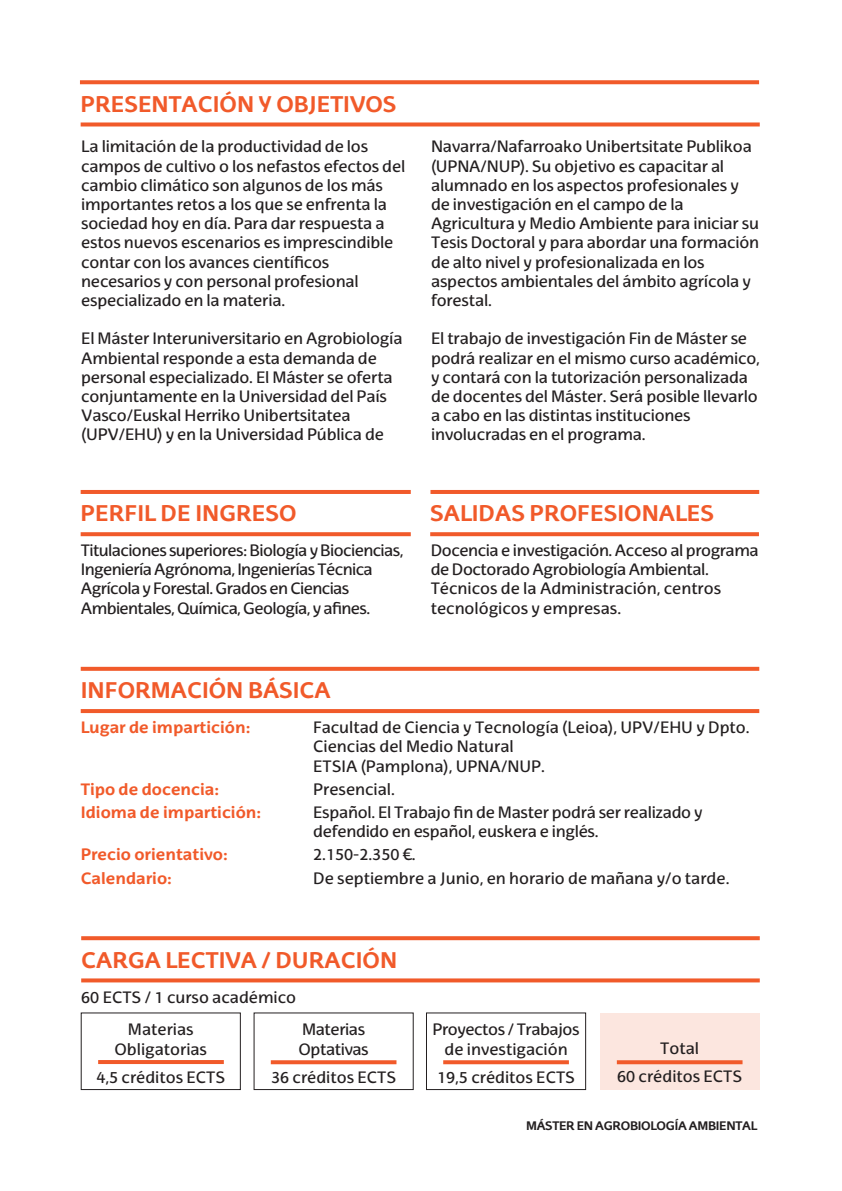
<style>
.page{position:relative;width:842px;height:1191px;background:#fff}
.page>*{position:absolute;margin:0;border:0;box-sizing:border-box;transform-origin:0 0}
.t1{font:700 22px "EHU Sans";color:#f15a2a}
.t2{font:16px/19.2px "EHU Sans";letter-spacing:-.01em;color:#231f20}
.t3{font:16px/19.2px "EHU Sans";letter-spacing:-.035em;color:#231f20}
.t4{font:700 16px "EHU Sans";color:#f15a2a}
.t5{font:700 12px "EHU Sans";letter-spacing:-.025em;color:#231f20}
</style>
<div class="page">
<svg style="left:81px;top:667px;width:678px;height:4px;background:#f16032"></svg>
<svg style="left:81px;top:709px;width:678px;height:4px;background:#f15c2d"></svg>
<svg style="left:81px;top:936px;width:679px;height:4px;background:#f16234"></svg>
<svg style="left:81px;top:978px;width:679px;height:4px;background:#f26c41"></svg>
<hr style="left:98px;top:1060px;width:126px;height:4px;background:#f15a2a">
<div style="left:81px;top:1012px;width:160px;height:78px;border:1px solid #231f20"></div>
<svg style="left:271px;top:1060px;width:125px;height:4px"></svg>
<div style="left:254px;top:1012px;width:160px;height:78px;border:1px solid #231f20"></div>
<svg style="left:443px;top:1060px;width:126px;height:4px"></svg>
<div style="left:426px;top:1012px;width:160px;height:78px;border:1px solid #231f20"></div>
<div style="left:600px;top:1013px;width:159px;height:76px;background:#fce6df"></div>
<svg style="left:617px;top:1060px;width:125px;height:4px"></svg>
<hr style="left:81px;top:490px;width:330px;height:4px;background:#f15a2a">
<svg style="left:81px;top:532px;width:330px;height:4px"></svg>
<hr style="left:430px;top:490px;width:329px;height:4px;background:#f15a2a">
<svg style="left:430px;top:532px;width:329px;height:4px"></svg>
<svg style="left:80px;top:80px;width:679px;height:4px;background:#f16437"></svg>
<svg style="left:81px;top:122px;width:679px;height:4px;background:#f26e44"></svg>
<h1 class="t1" style="left:81px;top:90px;width:317px">PRESENTACIÓN Y OBJETIVOS</h1>
<p class="t2" style="left:81px;top:137px;width:326px">La limitación de la productividad de los campos de cultivo o los nefastos efectos del cambio climático son algunos de los más importantes retos a los que se enfrenta la sociedad hoy en día. Para dar respuesta a estos nuevos escenarios es imprescindible contar con los avances científicos necesarios y con personal profesional especializado en la materia.</p>
<p class="t2" style="left:81px;top:329px;width:323px">El Máster Interuniversitario en Agrobiología Ambiental responde a esta demanda de personal especializado. El Máster se oferta conjuntamente en la Universidad del País Vasco/Euskal Herriko Unibertsitatea (UPV/EHU) y en la Universidad Pública de</p>
<h1 class="t1" style="left:81px;top:499px;width:217px">PERFIL DE INGRESO</h1>
<p class="t3" style="left:81px;top:540px;width:324px">Titulaciones superiores: Biología y Biociencias, Ingeniería Agrónoma, Ingenierías Técnica Agrícola y Forestal. Grados en Ciencias Ambientales, Química, Geología, y afines.</p>
<h1 class="t1" style="left:81px;top:676px;width:252px">INFORMACIÓN BÁSICA</h1>
<p class="t2" style="left:431px;top:137px;width:330px">Navarra/Nafarroako Unibertsitate Publikoa (UPNA/NUP). Su objetivo es capacitar al alumnado en los aspectos profesionales y de investigación en el campo de la Agricultura y Medio Ambiente para iniciar su Tesis Doctoral y para abordar una formación de alto nivel y profesionalizada en los aspectos ambientales del ámbito agrícola y forestal.</p>
<p class="t2" style="left:431px;top:329px;width:330px">El trabajo de investigación Fin de Máster se podrá realizar en el mismo curso académico, y contará con la tutorización personalizada de docentes del Máster. Será posible llevarlo a cabo en las distintas instituciones involucradas en el programa.</p>
<h1 class="t1" style="left:430px;top:499px;width:285px">SALIDAS PROFESIONALES</h1>
<p class="t2" style="left:431px;top:540px;width:329px">Docencia e investigación. Acceso al programa de Doctorado Agrobiología Ambiental.<br>Técnicos de la Administración, centros tecnológicos y empresas.</p>
<p class="t4" style="left:81px;top:717px;width:171px">Lugar de impartición:</p>
<p class="t2" style="left:313px;top:717px;width:438px">Facultad de Ciencia y Tecnología (Leioa), UPV/EHU y Dpto.<br>Ciencias del Medio Natural<br>ETSIA (Pamplona), UPNA/NUP.</p>
<p class="t4" style="left:81px;top:779px;width:140px">Tipo de docencia:</p>
<p class="t2" style="left:313px;top:779px;width:83px">Presencial.</p>
<p class="t4" style="left:81px;top:802px;width:182px">Idioma de impartición:</p>
<p class="t2" style="left:313px;top:802px;width:391px">Español. El Trabajo fin de Master podrá ser realizado y defendido en español, euskera e inglés.</p>
<p class="t4" style="left:81px;top:844px;width:149px">Precio orientativo:</p>
<p class="t2" style="left:313px;top:845px;width:104px">2.150-2.350 €.</p>
<p class="t4" style="left:81px;top:867px;width:93px">Calendario:</p>
<p class="t2" style="left:313px;top:868px;width:418px">De septiembre a Junio, en horario de mañana y/o tarde.</p>
<h1 class="t1" style="left:81px;top:945px;width:317px">CARGA LECTIVA / DURACIÓN</h1>
<p class="t2" style="left:81px;top:987px;width:216px">60 ECTS / 1 curso académico</p>
<p class="t2" style="left:114px;top:1020px;width:94px;text-align:center">Materias<br>Obligatorias</p>
<p class="t2" style="left:96px;top:1067px;width:130px">4,5 créditos ECTS</p>
<p class="t2" style="left:299px;top:1020px;width:72px">Materias<br>Optativas</p>
<p class="t2" style="left:271px;top:1067px;width:127px">36 créditos ECTS</p>
<p class="t2" style="left:432px;top:1020px;width:149px;text-align:center">Proyectos / Trabajos de investigación</p>
<p class="t2" style="left:437px;top:1067px;width:139px">19,5 créditos ECTS</p>
<p class="t2" style="left:617px;top:1034px;width:127px;line-height:28px;text-align:center">Total<br>60 créditos ECTS</p>
<p class="t5" style="left:526px;top:1117px;width:233px">MÁSTER EN AGROBIOLOGÍA AMBIENTAL</p>
</div>
